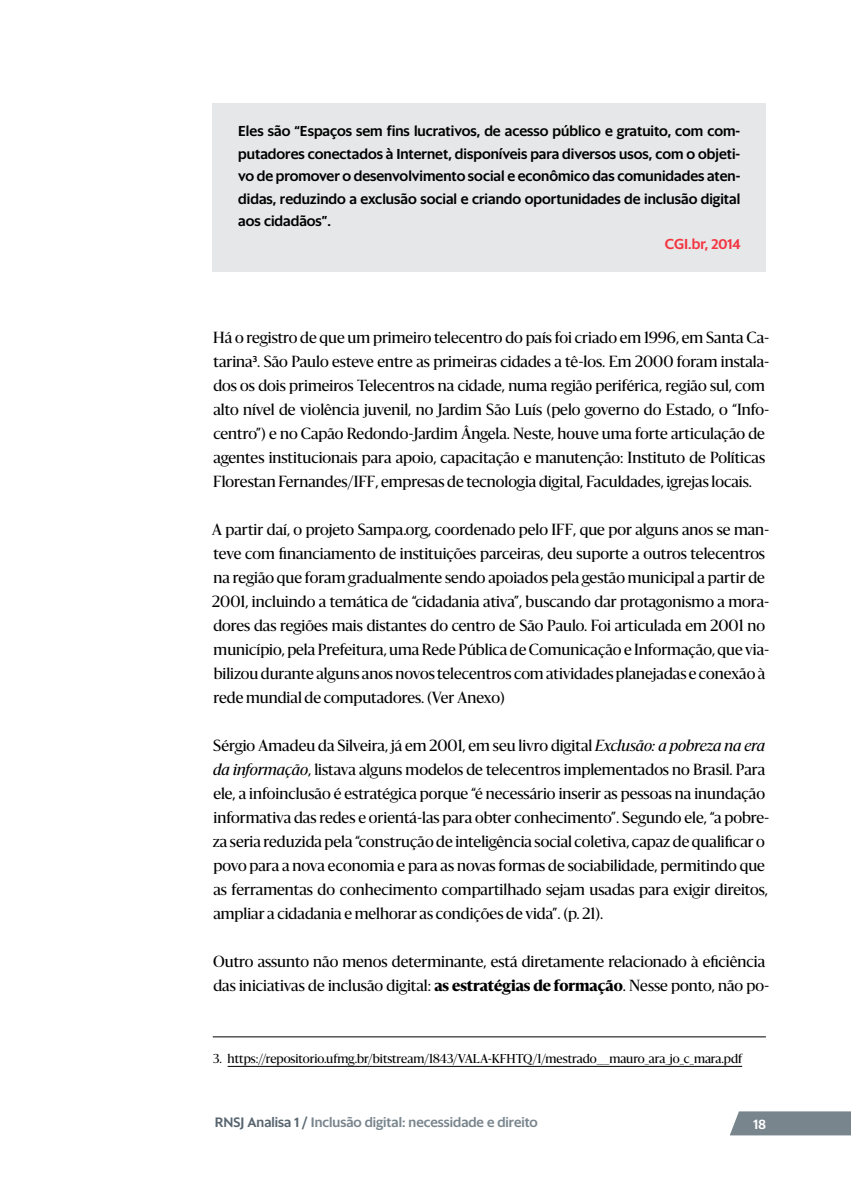
<style>
.page{position:relative;width:851px;height:1191px;background:#fff}
.page>*{position:absolute;margin:0;border:0;box-sizing:border-box;transform-origin:0 0}
.t1{font:15px/24px "Sanomat";color:#000}
.t2{font:500 14.25px/22.5px "Sanomat Sans";color:#000;text-align:justify}
.t3{font:500 14.25px "Sanomat Sans";letter-spacing:-.005em;color:#f33540}
.t4{font:500 13.5px "Sanomat Sans";color:#79858d}
.t5{font:500 13.5px "Sanomat Sans";color:#fff}
.t6{font:12px "Sanomat";color:#000}
.s1{font-style:italic}
.s2{font-weight:800}
.s3{color:#596670}
</style>
<div class="page">
<svg style="left:730px;top:1111px;width:120px;height:24px;background:#808b93"></svg>
<hr style="left:213px;top:1036px;width:552px;height:1px;background:#000">
<hr style="left:227px;top:1066px;width:515px;height:1px;background:#000">
<div style="left:213px;top:103px;width:552px;height:168px;background:#e6e7e8"></div>
<p class="t2" style="left:238px;top:119px;width:503px">Eles são “Espaços sem fins lucrativos, de acesso público e gratuito, com com&shy;putadores conectados à Internet, disponíveis para diversos usos, com o objeti&shy;vo de promover o desenvolvimento social e econômico das comunidades aten&shy;didas, reduzindo a exclusão social e criando oportunidades de inclusão digital aos cidadãos”.</p>
<p class="t3" style="left:664px;top:233px;width:77px">CGI.br, 2014</p>
<p class="t1" style="left:213px;top:325px;width:557px">Há o registro de que um primeiro telecentro do país foi criado em 1996, em Santa Ca&shy;tarina<sup>3</sup>. São Paulo esteve entre as primeiras cidades a tê-los. Em 2000 foram instala&shy;dos os dois primeiros Telecentros na cidade, numa região periférica, região sul, com alto nível de violência juvenil, no Jardim São Luís (pelo governo do Estado, o “Info&shy;centro”) e no Capão Redondo-Jardim Ângela. Neste, houve uma forte articulação de agentes institucionais para apoio, capacitação e manutenção: Instituto de Políticas Florestan Fernandes/IFF, empresas de tecnologia digital, Faculdades, igrejas locais.</p>
<p class="t1" style="left:212px;top:517px;width:559px">A partir daí, o projeto Sampa.org, coordenado pelo IFF, que por alguns anos se man&shy;teve com financiamento de instituições parceiras, deu suporte a outros telecentros na região que foram gradualmente sendo apoiados pela gestão municipal a partir de 2001, incluindo a temática de “cidadania ativa”, buscando dar protagonismo a mora&shy;dores das regiões mais distantes do centro de São Paulo. Foi articulada em 2001 no município, pela Prefeitura, uma Rede Pública de Comunicação e Informação, que via&shy;bilizou durante alguns anos novos telecentros com atividades planejadas e conexão à rede mundial de computadores. (Ver Anexo)</p>
<p class="t1" style="left:213px;top:733px;width:558px">Sérgio Amadeu da Silveira, já em 2001, em seu livro digital <span class="s1">Exclusão: a pobreza na era da informação</span>, listava alguns modelos de telecentros implementados no Brasil. Para ele, a infoinclusão é estratégica porque “é necessário inserir as pessoas na inundação informativa das redes e orientá-las para obter conhecimento”. Segundo ele, “a pobre&shy;za seria reduzida pela “construção de inteligência social coletiva, capaz de qualificar o povo para a nova economia e para as novas formas de sociabilidade, permitindo que as ferramentas do conhecimento compartilhado sejam usadas para exigir direitos, ampliar a cidadania e melhorar as condições de vida”. (p. 21).</p>
<p class="t1" style="left:213px;top:949px;width:557px">Outro assunto não menos determinante, está diretamente relacionado à eficiência das iniciativas de inclusão digital: <span class="s2">as estratégias de formação</span>. Nesse ponto, não po-</p>
<p class="t6" style="left:213px;top:1050px;width:530px">3. https://repositorio.ufmg.br/bitstream/1843/VALA-KFHTQ/1/mestrado___mauro_ara_jo_c_mara.pdf</p>
<p class="t4" style="left:215px;top:1112px;width:324px"><span class="s3">RNSJ Analisa 1 /</span> Inclusão digital: necessidade e direito</p>
<p class="t5" style="left:753px;top:1113px;width:14px">18</p>
</div>
